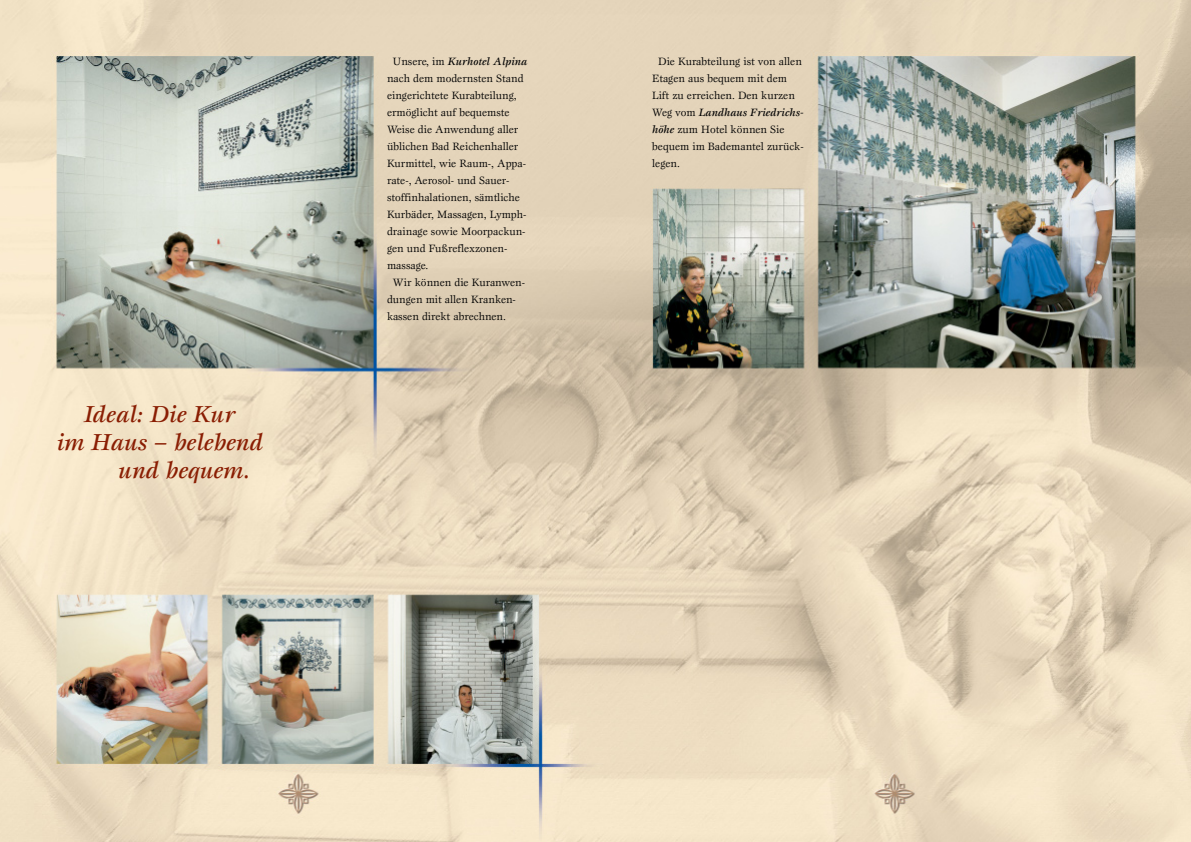
<style>
.page{position:relative;width:1191px;height:842px;background:#fff}
.page>*{position:absolute;margin:0;border:0;box-sizing:border-box;transform-origin:0 0}
.t1{font:italic 500 24px "Esprit";color:#8a1e03}
.t2{font:11px/17px "Esprit";color:#000}
.t3{font:italic 500 11px "Esprit";color:#000}
.s1{font-weight:400;font-style:normal}
.s2{font-weight:500;font-style:italic}
</style>
<div class="page">
<img style="left:0;top:0;width:1191px;height:842px">
<h1 class="t1" style="left:84px;top:404px;width:153px">Ideal: Die Kur</h1>
<h1 class="t1" style="left:57px;top:432px;width:208px">im Haus – belebend</h1>
<h1 class="t1" style="left:118px;top:460px;width:133px">und bequem.</h1>
<p class="t3" style="left:393px;top:57px;width:136px"><span class="s1">Unsere, im</span> Kurhotel Alpina</p>
<p class="t2" style="left:387px;top:70px;width:138px">nach dem modernsten Stand</p>
<p class="t2" style="left:387px;top:87px;width:131px">eingerichtete Kurabteilung,</p>
<p class="t2" style="left:387px;top:104px;width:124px">ermöglicht auf bequemste</p>
<p class="t2" style="left:387px;top:121px;width:133px">Weise die Anwendung aller</p>
<p class="t2" style="left:387px;top:138px;width:133px">üblichen Bad Reichenhaller</p>
<p class="t2" style="left:387px;top:155px;width:140px">Kurmittel, wie Raum-, Appa-</p>
<p class="t2" style="left:387px;top:172px;width:124px">rate-, Aerosol- und Sauer-</p>
<p class="t2" style="left:387px;top:189px;width:134px">stoffinhalationen, sämtliche</p>
<p class="t2" style="left:387px;top:206px;width:141px">Kurbäder, Massagen, Lymph-</p>
<p class="t2" style="left:387px;top:223px;width:140px">drainage sowie Moorpackun-</p>
<p class="t2" style="left:387px;top:240px;width:122px">gen und Fußreflexzonen-</p>
<p class="t2" style="left:387px;top:257px;width:43px">massage.</p>
<p class="t2" style="left:393px;top:274px;width:134px">Wir können die Kuranwen-</p>
<p class="t2" style="left:387px;top:291px;width:130px">dungen mit allen Kranken-</p>
<p class="t2" style="left:387px;top:308px;width:120px">kassen direkt abrechnen.</p>
<p class="t2" style="left:652px;top:53px;width:153px;text-indent:6px">Die Kurabteilung ist von allen<br>Etagen aus bequem mit dem<br>Lift zu erreichen. Den kurzen<br>Weg vom <span class="s2">Landhaus Friedrichs&shy;höhe</span> zum Hotel können Sie bequem im Bademantel zurück&shy;legen.</p>
</div>
